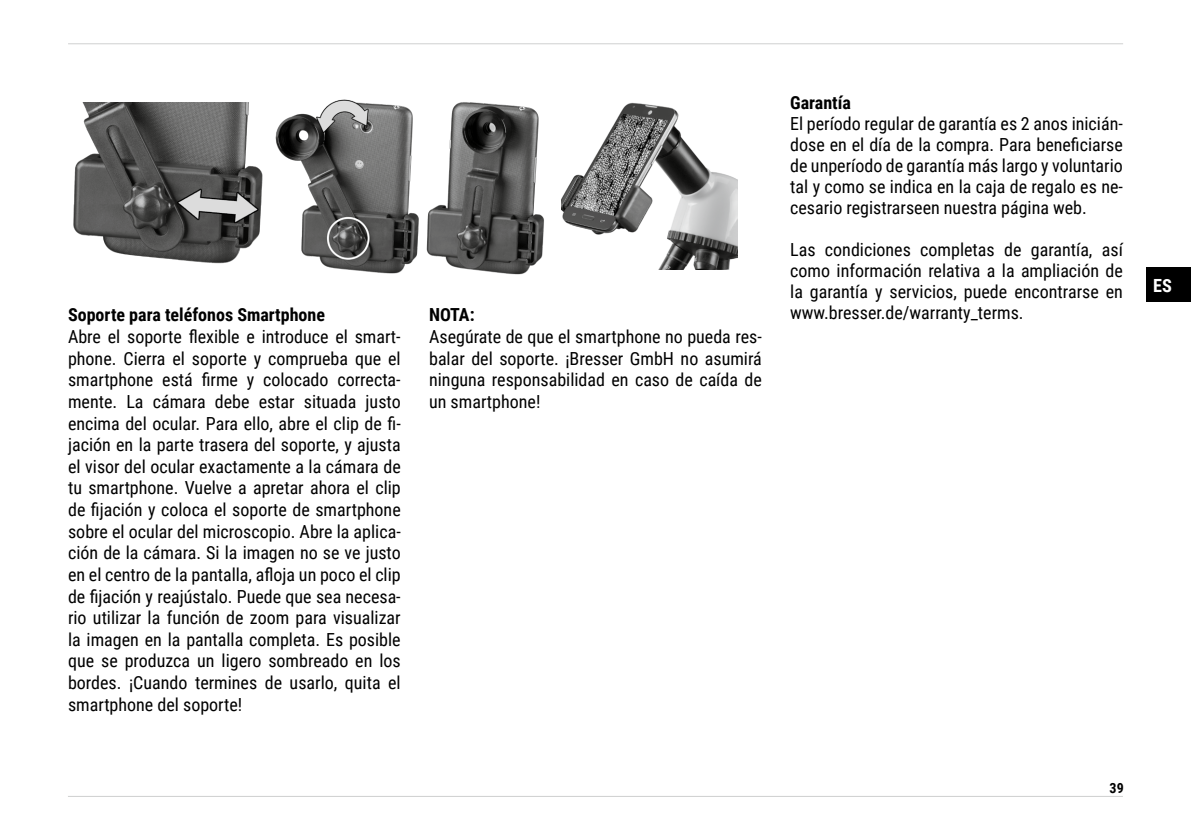
<style>
.page{position:relative;width:1191px;height:840px;background:#fff}
.page>*{position:absolute;margin:0;border:0;box-sizing:border-box;transform-origin:0 0}
.t1{font:700 18.2px "Roboto Condensed";color:#fff}
.t2{font:18px/21.6px "Roboto Condensed";color:#000;text-align:justify}
.t3{font:700 18px "Roboto Condensed";color:#000}
.t4{font:700 14px "Roboto Condensed";color:#000}
</style>
<div class="page">
<hr style="left:68px;top:43px;width:1055px;height:1px;background:#cfd0d0">
<hr style="left:68px;top:795px;width:1055px;height:1px;background:#cfd0d0">
<div style="left:1146px;top:268px;width:45px;height:34px;background:#000"></div>
<img style="left:73px;top:103px;width:190px;height:161px">
<img style="left:275px;top:100px;width:269px;height:175px">
<img style="left:562px;top:102px;width:175px;height:168px">
<p class="t3" style="left:68px;top:302px;width:258px">Soporte para teléfonos Smartphone</p>
<p class="t2" style="left:68px;top:325px;width:334px">Abre el soporte flexible e introduce el smart&shy;phone. Cierra el soporte y comprueba que el smartphone está firme y colocado correcta&shy;mente. La cámara debe estar situada justo encima del ocular. Para ello, abre el clip de fi&shy;jación en la parte trasera del soporte, y ajusta el visor del ocular exactamente a la cámara de tu smartphone. Vuelve a apretar ahora el clip de fijación y coloca el soporte de smartphone sobre el ocular del microscopio. Abre la aplica&shy;ción de la cámara. Si la imagen no se ve justo en el centro de la pantalla, afloja un poco el clip de fijación y reajústalo. Puede que sea necesa&shy;rio utilizar la función de zoom para visualizar la imagen en la pantalla completa. Es posible que se produzca un ligero sombreado en los bordes. ¡Cuando termines de usarlo, quita el smartphone del soporte!</p>
<p class="t3" style="left:429px;top:302px;width:47px">NOTA:</p>
<p class="t2" style="left:429px;top:325px;width:334px">Asegúrate de que el smartphone no pueda res&shy;balar del soporte. ¡Bresser GmbH no asumirá ninguna responsabilidad en caso de caída de un smartphone!</p>
<p class="t3" style="left:790px;top:90px;width:62px">Garantía</p>
<p class="t2" style="left:790px;top:113px;width:334px;line-height:21px">El período regular de garantía es 2 anos inicián&shy;dose en el día de la compra. Para beneficiarse de unperíodo de garantía más largo y voluntario tal y como se indica en la caja de regalo es ne&shy;cesario registrarseen nuestra página web.</p>
<p class="t2" style="left:790px;top:239px;width:334px;line-height:21px">Las condiciones completas de garantía, así como información relativa a la ampliación de la garantía y servicios, puede encontrarse en www.bresser.de/warranty_terms.</p>
<p class="t4" style="left:1109px;top:778px;width:16px">39</p>
<p class="t1" style="left:1153px;top:272px;width:20px">ES</p>
</div>
